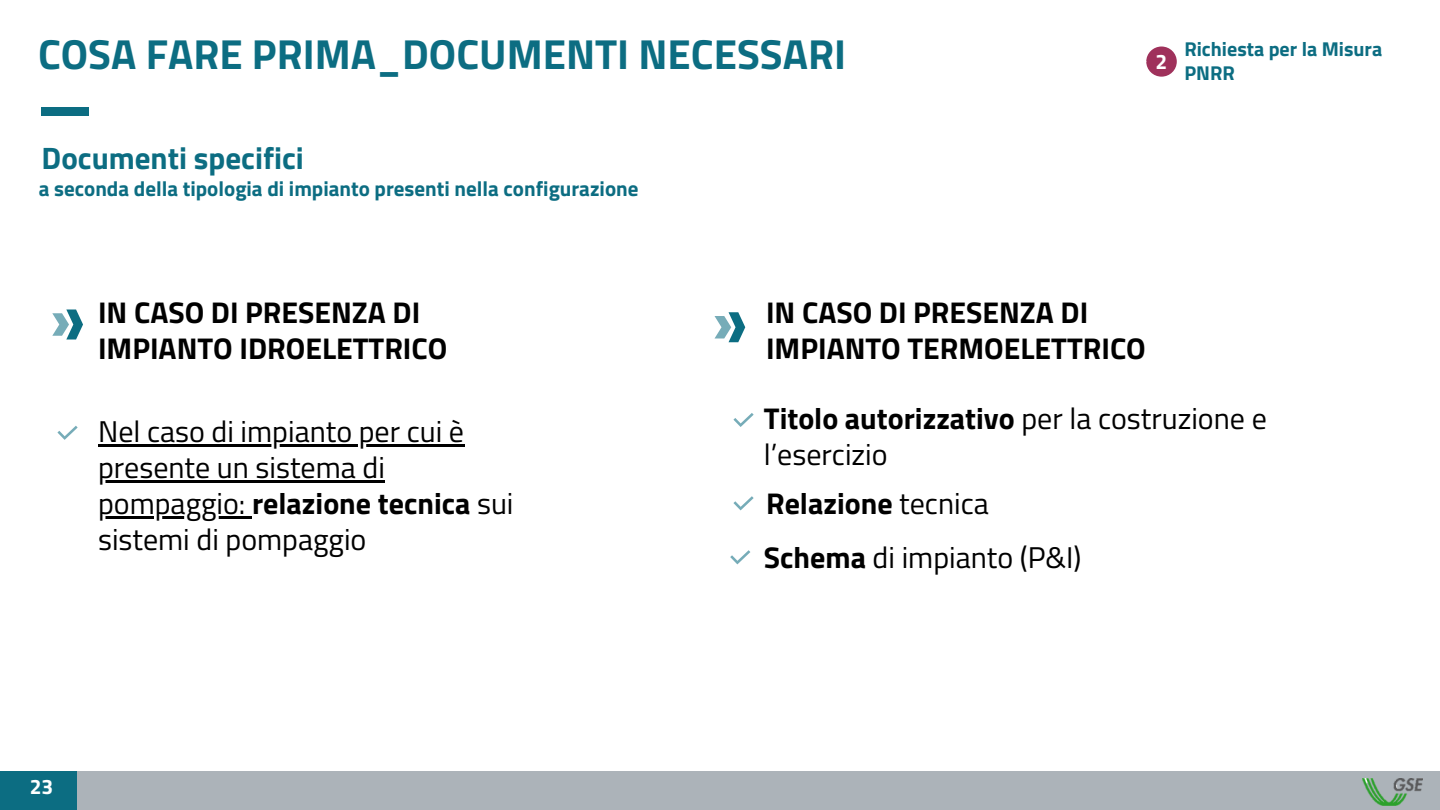
<style>
.page{position:relative;width:1440px;height:810px;background:#fff}
.page>*{position:absolute;margin:0;border:0;box-sizing:border-box;transform-origin:0 0}
.t1{font:700 42px "Titillium Web";color:#0c6d82}
.t2{font:700 31px "Titillium Web";color:#0c6d82}
.t3{font:30px/36px "Titillium Web";color:#000}
.t4{font:700 30px/36px "Titillium Web";color:#000}
.t5{font:700 21.1px "Titillium Web";color:#fff}
.t6{font:700 21px "Titillium Web";color:#0c6d82}
.t7{font:700 21px "Titillium Web";color:#fff}
.t8{font:700 20px/24px "Titillium Web";color:#0c6d82}
.s1{font-weight:700}
.s2{font-weight:400}
</style>
<div class="page">
<div style="left:0;top:772px;width:1440px;height:38px;background:#acb3b9"></div>
<div style="left:0;top:772px;width:76px;height:38px;background:#0c6d82"></div>
<div style="left:42px;top:107px;width:47px;height:9px;background:#0c6d82"></div>
<img style="left:1363px;top:779px;width:59px;height:27px">
<svg style="left:1146px;top:46px;width:31px;height:31px"></svg>
<svg style="left:733px;top:413px;width:21px;height:14px"></svg>
<svg style="left:733px;top:496px;width:21px;height:14px"></svg>
<svg style="left:730px;top:550px;width:20px;height:14px"></svg>
<svg style="left:715px;top:312px;width:30px;height:30px"></svg>
<svg style="left:52px;top:310px;width:31px;height:30px"></svg>
<hr style="left:98px;top:444px;width:366px;height:3px;background:#000">
<hr style="left:98px;top:480px;width:287px;height:3px;background:#000">
<hr style="left:98px;top:516px;width:147px;height:3px;background:#000">
<svg style="left:245px;top:516px;width:7px;height:3px"></svg>
<svg style="left:57px;top:426px;width:21px;height:14px"></svg>
<p class="t1" style="left:38px;top:22px;width:809px">COSA FARE PRIMA_DOCUMENTI NECESSARI</p>
<p class="t8" style="left:1184px;top:37px;width:199px">Richiesta per la Misura<br>PNRR</p>
<p class="t5" style="left:1156px;top:45px;width:13px">2</p>
<p class="t2" style="left:42px;top:133px;width:264px">Documenti specifici</p>
<h2 class="t6" style="left:39px;top:172px;width:601px">a seconda della tipologia di impianto presenti nella configurazione</h2>
<p class="t4" style="left:98px;top:294px;width:351px">IN CASO DI PRESENZA DI<br>IMPIANTO IDROELETTRICO</p>
<p class="t3" style="left:98px;top:413px;width:368px">Nel caso di impianto per cui è</p>
<h4 class="t3" style="left:98px;top:449px;width:288px">presente un sistema di</h4>
<h4 class="t3" style="left:98px;top:485px;width:417px">pompaggio: <span class="s1">relazione tecnica</span> sui sistemi di pompaggio</h4>
<h3 class="t7" style="left:30px;top:770px;width:25px">23</h3>
<h2 class="t4" style="left:766px;top:294px;width:381px">IN CASO DI PRESENZA DI<br>IMPIANTO TERMOELETTRICO</h2>
<p class="t3" style="left:764px;top:400px;width:504px"><span class="s1">Titolo autorizzativo</span> per la costruzione e l’esercizio</p>
<h4 class="t4" style="left:766px;top:485px;width:224px">Relazione <span class="s2">tecnica</span></h4>
<p class="t3" style="left:764px;top:539px;width:319px"><span class="s1">Schema</span> di impianto (P&amp;I)</p>
</div>
